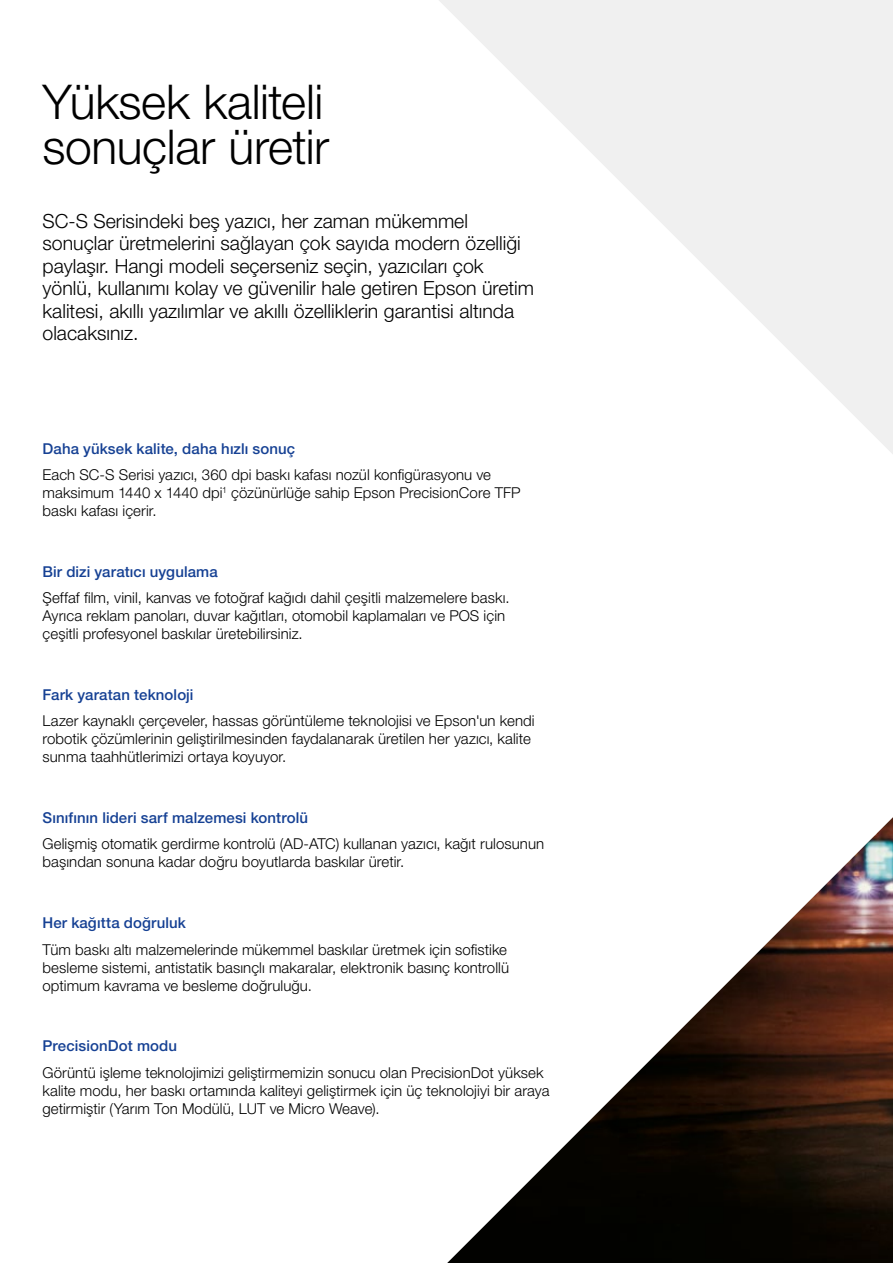
<style>
.page{position:relative;width:893px;height:1263px;background:#fff}
.page>*{position:absolute;margin:0;border:0;box-sizing:border-box;transform-origin:0 0}
.t1{font:300 48px/45px "Helvetica Neue LT Pro";letter-spacing:-.01em;color:#000}
.t2{font:300 19.5px/22.5px "Helvetica Neue LT Pro";color:#000}
.t3{font:300 15px/18px "Helvetica Neue LT Pro";letter-spacing:.005em;color:#000}
.t4{font:500 15px "Helvetica Neue LT Pro";letter-spacing:.005em;color:#164194}
</style>
<div class="page">
<svg style="left:439px;top:0;width:454px;height:454px;fill:#f0f0f0"></svg>
<img style="left:447px;top:817px;width:446px;height:446px">
<h1 class="t1" style="left:43px;top:79px;width:288px">Yüksek kaliteli sonuçlar üretir</h1>
<p class="t2" style="left:43px;top:209px;width:493px">SC-S Serisindeki beş yazıcı, her zaman mükemmel sonuçlar üretmelerini sağlayan çok sayıda modern özelliği paylaşır. Hangi modeli seçerseniz seçin, yazıcıları çok yönlü, kullanımı kolay ve güvenilir hale getiren Epson üretim kalitesi, akıllı yazılımlar ve akıllı özelliklerin garantisi altında olacaksınız.</p>
<p class="t4" style="left:43px;top:439px;width:254px">Daha yüksek kalite, daha hızlı sonuç</p>
<p class="t3" style="left:43px;top:466px;width:480px">Each SC-S Serisi yazıcı, 360 dpi baskı kafası nozül konfigürasyonu ve maksimum 1440 x 1440 dpi<sup>1</sup> çözünürlüğe sahip Epson PrecisionCore TFP baskı kafası içerir.</p>
<p class="t4" style="left:43px;top:563px;width:177px">Bir dizi yaratıcı uygulama</p>
<p class="t3" style="left:43px;top:589px;width:468px">Şeffaf film, vinil, kanvas ve fotoğraf kağıdı dahil çeşitli malzemelere baskı.<br>Ayrıca reklam panoları, duvar kağıtları, otomobil kaplamaları ve POS için çeşitli profesyonel baskılar üretebilirsiniz.</p>
<p class="t4" style="left:43px;top:686px;width:153px">Fark yaratan teknoloji</p>
<p class="t3" style="left:43px;top:712px;width:494px">Lazer kaynaklı çerçeveler, hassas görüntüleme teknolojisi ve Epson'un kendi robotik çözümlerinin geliştirilmesinden faydalanarak üretilen her yazıcı, kalite sunma taahhütlerimizi ortaya koyuyor.</p>
<p class="t4" style="left:43px;top:809px;width:267px">Sınıfının lideri sarf malzemesi kontrolü</p>
<p class="t3" style="left:43px;top:835px;width:503px">Gelişmiş otomatik gerdirme kontrolü (AD-ATC) kullanan yazıcı, kağıt rulosunun başından sonuna kadar doğru boyutlarda baskılar üretir.</p>
<p class="t4" style="left:43px;top:914px;width:145px">Her kağıtta doğruluk</p>
<p class="t3" style="left:43px;top:940px;width:468px">Tüm baskı altı malzemelerinde mükemmel baskılar üretmek için sofistike besleme sistemi, antistatik basınçlı makaralar, elektronik basınç kontrollü optimum kavrama ve besleme doğruluğu.</p>
<p class="t4" style="left:43px;top:1037px;width:136px">PrecisionDot modu</p>
<p class="t3" style="left:43px;top:1063px;width:508px">Görüntü işleme teknolojimizi geliştirmemizin sonucu olan PrecisionDot yüksek kalite modu, her baskı ortamında kaliteyi geliştirmek için üç teknolojiyi bir araya getirmiştir (Yarım Ton Modülü, LUT ve Micro Weave).</p>
</div>
